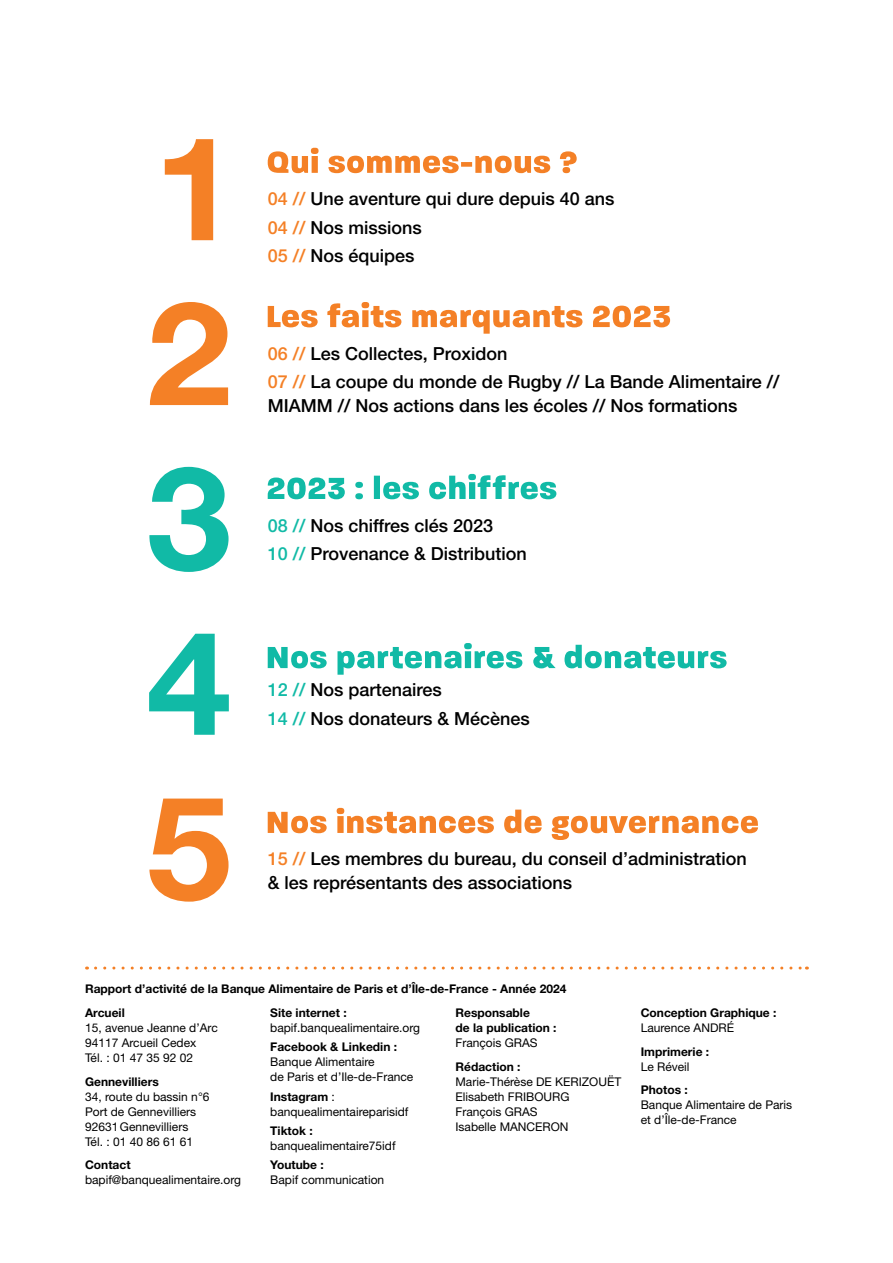
<style>
.page{position:relative;width:893px;height:1263px;background:#fff}
.page>*{position:absolute;margin:0;border:0;box-sizing:border-box;transform-origin:0 0}
.t1{font:500 18px/28.2px "Helvetica Neue LT Pro";color:#000}
.t2{font:12px/15px "Helvetica Neue LT Pro";color:#000}
.t3{font:700 12px/24px "Helvetica Neue LT Pro";color:#000}
.s1{color:#f48026}
.s2{color:#11baa6}
.s3{font-weight:700}
</style>
<div class="page">
<svg style="left:150px;top:302px;width:78px;height:103px"></svg>
<svg style="left:149px;top:798px;width:80px;height:104px"></svg>
<svg style="left:149px;top:634px;width:80px;height:101px"></svg>
<svg style="left:149px;top:467px;width:80px;height:105px"></svg>
<svg style="left:165px;top:139px;width:48px;height:101px"></svg>
<svg style="left:268px;top:148px;width:309px;height:25px"></svg>
<svg style="left:268px;top:808px;width:490px;height:32px"></svg>
<svg style="left:268px;top:302px;width:402px;height:32px"></svg>
<svg style="left:268px;top:643px;width:459px;height:32px"></svg>
<svg style="left:268px;top:474px;width:288px;height:25px"></svg>
<svg style="left:96px;top:966px;width:711px;height:3px"></svg>
<h1 class="t1" style="left:268px;top:185px;width:348px"><span class="s1">04 //</span> Une aventure qui dure depuis 40 ans<br><span class="s1">04 //</span> Nos missions<br><span class="s1">05 //</span> Nos équipes</h1>
<h1 class="t1" style="left:268px;top:339px;width:513px"><span class="s1">06 //</span> Les Collectes, Proxidon<br><span class="s1">07 //</span> La coupe du monde de Rugby // La Bande Alimentaire //</h1>
<h1 class="t1" style="left:268px;top:391px;width:471px">MIAMM // Nos actions dans les écoles // Nos formations</h1>
<h1 class="t1" style="left:268px;top:511px;width:261px"><span class="s2">08 //</span> Nos chiffres clés 2023<br><span class="s2">10 //</span> Provenance &amp; Distribution</h1>
<h1 class="t1" style="left:268px;top:676px;width:264px"><span class="s2">12 //</span> Nos partenaires<br><span class="s2">14 //</span> Nos donateurs &amp; Mécènes</h1>
<h1 class="t1" style="left:268px;top:847px;width:481px;line-height:24px"><span class="s1">15 //</span> Les membres du bureau, du conseil d’administration &amp; les représentants des associations</h1>
<p class="t3" style="left:85px;top:976px;width:483px">Rapport d’activité de la Banque Alimentaire de Paris et d’Île-de-France - Année 2024<br>Arcueil</p>
<p class="t2" style="left:85px;top:1020px;width:134px">15, avenue Jeanne d’Arc<br>94117 Arcueil Cedex<br>Tél. : 01 47 35 92 02</p>
<p class="t3" style="left:85px;top:1069px;width:75px">Gennevilliers</p>
<p class="t2" style="left:85px;top:1088px;width:126px">34, route du bassin n°6<br>Port de Gennevilliers<br>92631Gennevilliers<br>Tél. : 01 40 86 61 61</p>
<p class="t3" style="left:85px;top:1152px;width:47px">Contact</p>
<p class="t2" style="left:85px;top:1172px;width:157px">bapif@banquealimentaire.org</p>
<p class="t3" style="left:270px;top:1000px;width:78px">Site internet :</p>
<p class="t2" style="left:270px;top:1020px;width:151px">bapif.banquealimentaire.org</p>
<p class="t3" style="left:270px;top:1035px;width:128px">Facebook &amp; Linkedin :</p>
<p class="t2" style="left:270px;top:1054px;width:145px">Banque Alimentaire<br>de Paris et d’Ile-de-France</p>
<p class="t2" style="left:270px;top:1088px;width:140px"><span class="s3">Instagram</span> : banquealimentaireparisidf</p>
<p class="t3" style="left:270px;top:1118px;width:44px">Tiktok :</p>
<p class="t2" style="left:270px;top:1138px;width:127px">banquealimentaire75idf</p>
<p class="t3" style="left:270px;top:1152px;width:55px">Youtube :</p>
<p class="t2" style="left:270px;top:1172px;width:116px">Bapif communication</p>
<p class="t3" style="left:455px;top:1005px;width:103px;line-height:15px">Responsable<br>de la publication :</p>
<p class="t2" style="left:455px;top:1035px;width:84px">François GRAS</p>
<p class="t3" style="left:455px;top:1054px;width:67px">Rédaction :</p>
<p class="t2" style="left:455px;top:1073px;width:167px">Marie-Thérèse DE KERIZOUËT<br>Elisabeth FRIBOURG<br>François GRAS<br>Isabelle MANCERON</p>
<p class="t3" style="left:641px;top:1000px;width:137px">Conception Graphique :</p>
<p class="t2" style="left:641px;top:1020px;width:95px">Laurence ANDRÉ</p>
<p class="t3" style="left:641px;top:1039px;width:70px">Imprimerie :</p>
<p class="t2" style="left:641px;top:1058px;width:50px">Le Réveil</p>
<p class="t3" style="left:641px;top:1077px;width:49px">Photos :</p>
<p class="t2" style="left:641px;top:1097px;width:153px">Banque Alimentaire de Paris et d’Île-de-France</p>
</div>
